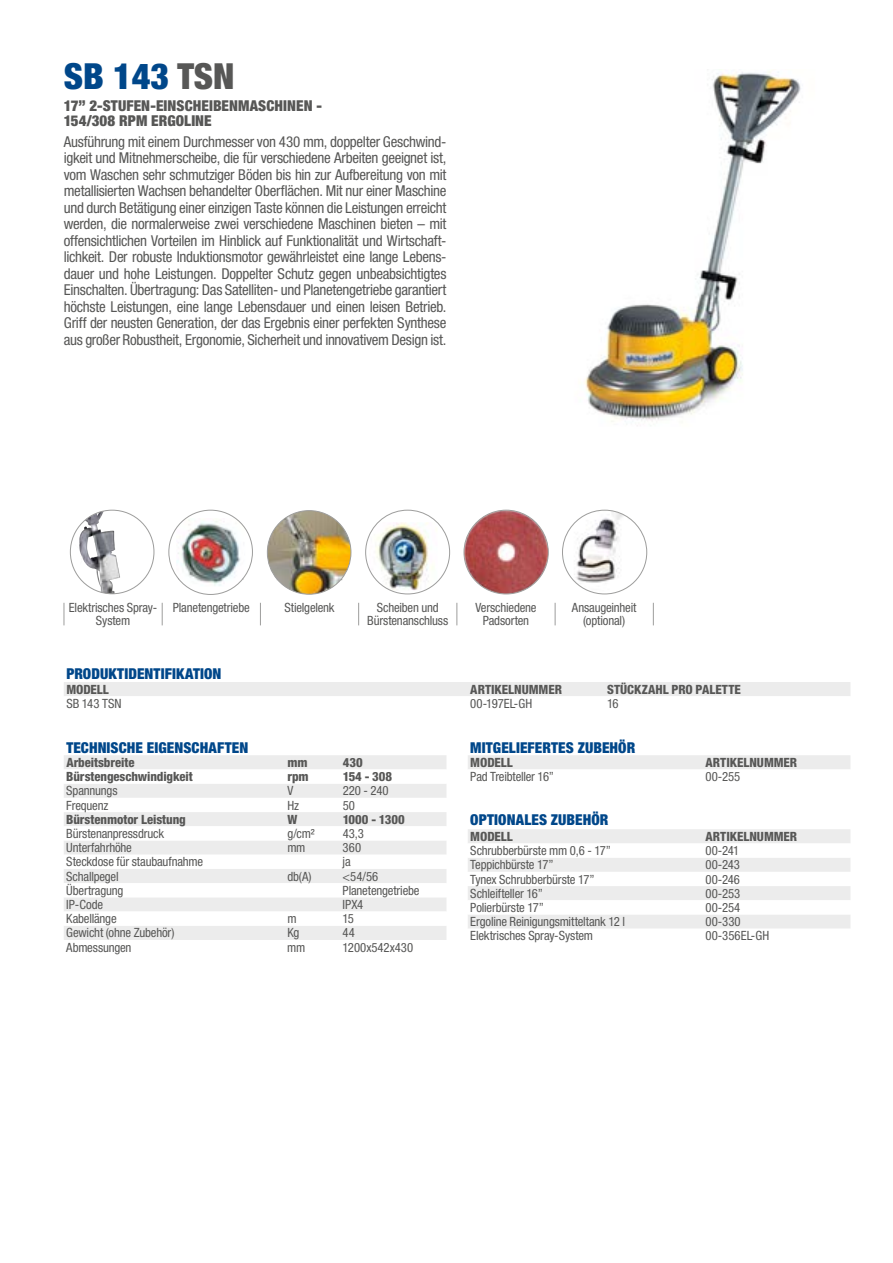
<style>
.page{position:relative;width:893px;height:1263px;background:#fff}
.page>*{position:absolute;margin:0;border:0;box-sizing:border-box;transform-origin:0 0}
._1-TitoloMacchina{font:900 condensed 36px "Helvetica Neue LT Std";color:#00478a}
._4-Testo_descrizione{font:condensed 15px/16.5px "Helvetica Neue LT Std";letter-spacing:-.02em;color:#575756;text-align:justify}
._3-titoloTabella{font:900 condensed 15px "Helvetica Neue LT Std";letter-spacing:.005em;color:#00478a}
._2-sottotitolo{font:900 condensed 15px "Helvetica Neue LT Std";letter-spacing:.005em;color:#575756}
._5-Testo_tabella_a_s{font:condensed 12.75px "Helvetica Neue LT Std";letter-spacing:-.015em;color:#575756}
._5-Testo_tabella-al{font:condensed 12.75px/13.5px "Helvetica Neue LT Std";letter-spacing:-.015em;color:#575756;text-align:center}
._6-Testo_tabella_s_x{font:800 condensed 12.75px "Helvetica Neue LT Std";letter-spacing:-.005em;color:#575756}
._3b-SottotitoloTabel{font:800 condensed 12.75px "Helvetica Neue LT Std";letter-spacing:-.005em;color:#575756}
._5-Testo_tabella_a_s-2{font:condensed 12.75px "Helvetica Neue LT Std";letter-spacing:.005em;color:#575756}
.s1{color:#575756}
</style>
<div class="page">
<img style="left:584px;top:69px;width:217px;height:357px">
<img style="left:70px;top:510px;width:84px;height:84px;border-radius:42px">
<img style="left:168px;top:510px;width:85px;height:85px">
<img style="left:267px;top:510px;width:84px;height:85px">
<img style="left:365px;top:510px;width:85px;height:84px">
<svg style="left:464px;top:510px;width:85px;height:84px"></svg>
<svg style="left:562px;top:510px;width:85px;height:84px"></svg>
<svg style="left:260px;top:603px;width:1px;height:22px"></svg>
<svg style="left:358px;top:603px;width:1px;height:22px"></svg>
<svg style="left:457px;top:603px;width:1px;height:22px"></svg>
<svg style="left:162px;top:603px;width:1px;height:22px"></svg>
<svg style="left:64px;top:603px;width:1px;height:22px"></svg>
<svg style="left:555px;top:603px;width:1px;height:22px"></svg>
<svg style="left:653px;top:603px;width:1px;height:22px"></svg>
<div style="left:64px;top:682px;width:786px;height:14px;background:#ececec"></div>
<div style="left:64px;top:755px;width:382px;height:14px;background:#ececec"></div>
<svg style="left:64px;top:784px;width:382px;height:156px;fill:#ececec"></svg>
<div style="left:468px;top:755px;width:382px;height:14px;background:#ececec"></div>
<svg style="left:468px;top:829px;width:382px;height:99px"></svg>
<p class="_1-TitoloMacchina" style="left:64px;top:54px;width:172px">SB 143 <span class="s1">TSN</span></p>
<p class="_2-sottotitolo" style="left:64px;top:96px;width:260px">17” 2-STUFEN-EINSCHEIBENMASCHINEN -</p>
<p class="_2-sottotitolo" style="left:64px;top:111px;width:149px">154/308 RPM ERGOLINE</p>
<p class="_4-Testo_descrizione" style="left:64px;top:133px;width:384px">Ausführung mit einem Durchmesser von 430 mm, doppelter Geschwind&shy;igkeit und Mitnehmerscheibe, die für verschiedene Arbeiten geeignet ist, vom Waschen sehr schmutziger Böden bis hin zur Aufbereitung von mit metallisierten Wachsen behandelter Oberflächen. Mit nur einer Maschine und durch Betätigung einer einzigen Taste können die Leistungen erreicht werden, die normalerweise zwei verschiedene Maschinen bieten – mit offensichtlichen Vorteilen im Hinblick auf Funktionalität und Wirtschaft&shy;lichkeit. Der robuste Induktionsmotor gewährleistet eine lange Lebens&shy;dauer und hohe Leistungen. Doppelter Schutz gegen unbeabsichtigtes Einschalten. Übertragung: Das Satelliten- und Planetengetriebe garantiert höchste Leistungen, eine lange Lebensdauer und einen leisen Betrieb.<br>Griff der neusten Generation, der das Ergebnis einer perfekten Synthese aus großer Robustheit, Ergonomie, Sicherheit und innovativem Design ist.</p>
<p class="_5-Testo_tabella-al" style="left:69px;top:600px;width:90px">Elektrisches Spray-<br>System</p>
<p class="_5-Testo_tabella-al" style="left:173px;top:600px;width:78px">Planetengetriebe</p>
<p class="_5-Testo_tabella-al" style="left:284px;top:600px;width:52px">Stielgelenk</p>
<p class="_5-Testo_tabella-al" style="left:367px;top:600px;width:83px">Scheiben und<br>Bürstenanschluss</p>
<p class="_5-Testo_tabella-al" style="left:475px;top:600px;width:63px">Verschiedene<br>Padsorten</p>
<p class="_5-Testo_tabella-al" style="left:572px;top:600px;width:66px">Ansaugeinheit (optional)</p>
<p class="_3-titoloTabella" style="left:66px;top:665px;width:157px">PRODUKTIDENTIFIKATION</p>
<p class="_3b-SottotitoloTabel" style="left:66px;top:681px;width:44px">MODELL</p>
<p class="_3b-SottotitoloTabel" style="left:470px;top:681px;width:93px">ARTIKELNUMMER</p>
<p class="_3b-SottotitoloTabel" style="left:607px;top:681px;width:135px">STÜCKZAHL PRO PALETTE</p>
<p class="_5-Testo_tabella_a_s" style="left:66px;top:696px;width:57px">SB 143 TSN</p>
<p class="_5-Testo_tabella_a_s" style="left:470px;top:696px;width:63px">00-197EL-GH</p>
<p class="_5-Testo_tabella_a_s" style="left:607px;top:696px;width:13px">16</p>
<p class="_3-titoloTabella" style="left:66px;top:738px;width:183px">TECHNISCHE EIGENSCHAFTEN</p>
<p class="_6-Testo_tabella_s_x" style="left:66px;top:754px;width:70px">Arbeitsbreite</p>
<p class="_6-Testo_tabella_s_x" style="left:287px;top:754px;width:22px">mm</p>
<p class="_6-Testo_tabella_s_x" style="left:343px;top:754px;width:21px">430</p>
<p class="_6-Testo_tabella_s_x" style="left:66px;top:769px;width:128px">Bürstengeschwindigkeit</p>
<p class="_6-Testo_tabella_s_x" style="left:287px;top:769px;width:23px">rpm</p>
<p class="_6-Testo_tabella_s_x" style="left:343px;top:769px;width:51px">154 - 308</p>
<p class="_5-Testo_tabella_a_s" style="left:66px;top:783px;width:53px">Spannungs</p>
<p class="_5-Testo_tabella_a_s" style="left:287px;top:783px;width:7px">V</p>
<p class="_5-Testo_tabella_a_s" style="left:343px;top:783px;width:48px">220 - 240</p>
<p class="_5-Testo_tabella_a_s" style="left:66px;top:798px;width:44px">Frequenz</p>
<p class="_5-Testo_tabella_a_s" style="left:287px;top:798px;width:13px">Hz</p>
<p class="_5-Testo_tabella_a_s" style="left:343px;top:798px;width:14px">50</p>
<p class="_6-Testo_tabella_s_x" style="left:66px;top:811px;width:121px">Bürstenmotor Leistung</p>
<p class="_6-Testo_tabella_s_x" style="left:287px;top:811px;width:11px">W</p>
<p class="_6-Testo_tabella_s_x" style="left:343px;top:811px;width:64px">1000 - 1300</p>
<p class="_5-Testo_tabella_a_s" style="left:66px;top:826px;width:99px">Bürstenanpressdruck</p>
<p class="_5-Testo_tabella_a_s" style="left:287px;top:826px;width:29px">g/cm²</p>
<p class="_5-Testo_tabella_a_s" style="left:343px;top:826px;width:23px">43,3</p>
<p class="_5-Testo_tabella_a_s" style="left:66px;top:840px;width:67px">Unterfahrhöhe</p>
<p class="_5-Testo_tabella_a_s" style="left:287px;top:840px;width:20px">mm</p>
<p class="_5-Testo_tabella_a_s" style="left:343px;top:840px;width:20px">360</p>
<p class="_5-Testo_tabella_a_s" style="left:66px;top:854px;width:138px">Steckdose für staubaufnahme</p>
<p class="_5-Testo_tabella_a_s" style="left:343px;top:854px;width:10px">ja</p>
<p class="_5-Testo_tabella_a_s" style="left:66px;top:869px;width:54px">Schallpegel</p>
<p class="_5-Testo_tabella_a_s" style="left:287px;top:869px;width:26px">db(A)</p>
<p class="_5-Testo_tabella_a_s" style="left:343px;top:869px;width:37px">&lt;54/56</p>
<p class="_5-Testo_tabella_a_s" style="left:66px;top:883px;width:59px">Übertragung</p>
<p class="_5-Testo_tabella_a_s" style="left:343px;top:883px;width:78px">Planetengetriebe</p>
<p class="_5-Testo_tabella_a_s" style="left:66px;top:897px;width:38px">IP-Code</p>
<p class="_5-Testo_tabella_a_s" style="left:343px;top:897px;width:22px">IPX4</p>
<p class="_5-Testo_tabella_a_s" style="left:66px;top:911px;width:52px">Kabellänge</p>
<p class="_5-Testo_tabella_a_s" style="left:287px;top:911px;width:11px">m</p>
<p class="_5-Testo_tabella_a_s" style="left:343px;top:911px;width:13px">15</p>
<p class="_5-Testo_tabella_a_s" style="left:66px;top:925px;width:110px">Gewicht (ohne Zubehör)</p>
<p class="_5-Testo_tabella_a_s" style="left:287px;top:925px;width:14px">Kg</p>
<p class="_5-Testo_tabella_a_s" style="left:343px;top:925px;width:14px">44</p>
<p class="_5-Testo_tabella_a_s" style="left:66px;top:940px;width:67px">Abmessungen</p>
<p class="_5-Testo_tabella_a_s" style="left:287px;top:940px;width:20px">mm</p>
<p class="_5-Testo_tabella_a_s" style="left:343px;top:940px;width:72px">1200x542x430</p>
<p class="_3-titoloTabella" style="left:470px;top:738px;width:167px">MITGELIEFERTES ZUBEHÖR</p>
<p class="_3b-SottotitoloTabel" style="left:470px;top:754px;width:44px">MODELL</p>
<p class="_3b-SottotitoloTabel" style="left:705px;top:754px;width:93px">ARTIKELNUMMER</p>
<p class="_5-Testo_tabella_a_s" style="left:470px;top:769px;width:85px">Pad Treibteller 16”</p>
<p class="_5-Testo_tabella_a_s" style="left:705px;top:769px;width:36px">00-255</p>
<p class="_3-titoloTabella" style="left:470px;top:810px;width:140px">OPTIONALES ZUBEHÖR</p>
<p class="_3b-SottotitoloTabel" style="left:470px;top:828px;width:44px">MODELL</p>
<p class="_3b-SottotitoloTabel" style="left:705px;top:828px;width:93px">ARTIKELNUMMER</p>
<p class="_5-Testo_tabella_a_s" style="left:470px;top:843px;width:142px">Schrubberbürste mm 0,6 - 17”</p>
<p class="_5-Testo_tabella_a_s" style="left:705px;top:843px;width:35px">00-241</p>
<p class="_5-Testo_tabella_a_s" style="left:470px;top:857px;width:85px">Teppichbürste 17”</p>
<p class="_5-Testo_tabella_a_s" style="left:705px;top:857px;width:36px">00-243</p>
<p class="_5-Testo_tabella_a_s" style="left:470px;top:872px;width:126px">Tynex Schrubberbürste 17”</p>
<p class="_5-Testo_tabella_a_s" style="left:705px;top:872px;width:36px">00-246</p>
<p class="_5-Testo_tabella_a_s" style="left:470px;top:886px;width:74px">Schleifteller 16”</p>
<p class="_5-Testo_tabella_a_s" style="left:705px;top:886px;width:36px">00-253</p>
<p class="_5-Testo_tabella_a_s" style="left:470px;top:900px;width:75px">Polierbürste 17”</p>
<p class="_5-Testo_tabella_a_s" style="left:705px;top:900px;width:36px">00-254</p>
<p class="_5-Testo_tabella_a_s" style="left:470px;top:914px;width:156px">Ergoline Reinigungsmitteltank 12 l</p>
<p class="_5-Testo_tabella_a_s" style="left:705px;top:914px;width:37px">00-330</p>
<p class="_5-Testo_tabella_a_s" style="left:470px;top:928px;width:124px">Elektrisches Spray-System</p>
<p class="_5-Testo_tabella_a_s-2" style="left:705px;top:928px;width:65px">00-356EL-GH</p>
</div>
